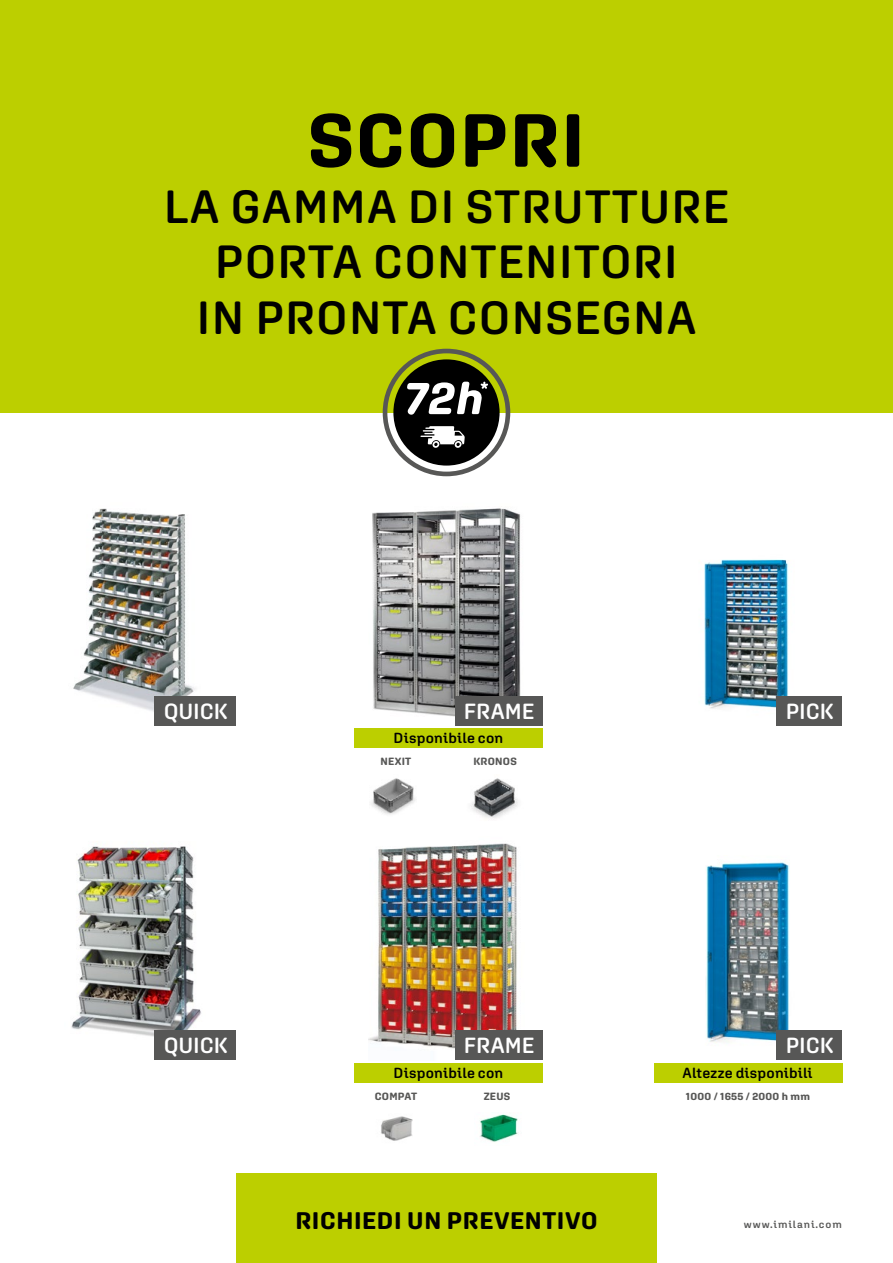
<style>
.page{position:relative;width:893px;height:1263px;background:#fff}
.page>*{position:absolute;margin:0;border:0;box-sizing:border-box;transform-origin:0 0}
.t1{font:700 75px "Aglet Sans";letter-spacing:.025em;color:#000}
.t2{font:600 46.5px/55.8px "Aglet Sans";letter-spacing:.025em;color:#000;text-align:center}
.t3{font:700 24px "Aglet Sans";letter-spacing:.025em;color:#000}
.t4{font:600 21.9px "Aglet Sans";letter-spacing:-.005em;color:#fff}
.t5{font:600 14.55px "Aglet Sans";letter-spacing:.015em;color:#000}
.t6{font:700 10.5px "Aglet Sans";letter-spacing:.025em;color:#575756}
.t7{font:600 10.5px "Aglet Sans";letter-spacing:.09em;color:#575756}
</style>
<div class="page">
<img style="left:381px;top:1116px;width:32px;height:25px">
<img style="left:480px;top:1114px;width:38px;height:28px">
<img style="left:371px;top:778px;width:44px;height:37px">
<img style="left:470px;top:778px;width:48px;height:41px">
<img style="left:73px;top:508px;width:122px;height:204px">
<img style="left:71px;top:846px;width:130px;height:191px">
<div style="left:154px;top:696px;width:82px;height:30px;background:#575756"></div>
<div style="left:154px;top:1030px;width:82px;height:30px;background:#575756"></div>
<div style="left:0;top:0;width:893px;height:412px;background:#bccf00"></div>
<div style="left:236px;top:1174px;width:421px;height:89px;background:#bccf00"></div>
<img style="left:372px;top:508px;width:149px;height:209px">
<img style="left:368px;top:843px;width:149px;height:206px">
<img style="left:706px;top:862px;width:83px;height:186px">
<div style="left:455px;top:696px;width:88px;height:30px;background:#575756"></div>
<div style="left:455px;top:1030px;width:88px;height:30px;background:#575756"></div>
<div style="left:777px;top:1030px;width:65px;height:30px;background:#575756"></div>
<div style="left:354px;top:728px;width:189px;height:20px;background:#bccf00"></div>
<div style="left:654px;top:1062px;width:188px;height:20px;background:#bccf00"></div>
<div style="left:354px;top:1062px;width:189px;height:20px;background:#bccf00"></div>
<img style="left:704px;top:559px;width:85px;height:159px">
<div style="left:777px;top:696px;width:65px;height:30px;background:#575756"></div>
<svg style="left:383px;top:349px;width:127px;height:127px"></svg>
<h1 class="t1" style="left:308px;top:96px;width:278px">SCOPRI</h1>
<p class="t2" style="left:164px;top:177px;width:567px">LA GAMMA DI STRUTTURE<br>PORTA CONTENITORI<br>IN PRONTA CONSEGNA</p>
<p class="t4" style="left:164px;top:698px;width:65px">QUICK</p>
<p class="t4" style="left:464px;top:698px;width:72px">FRAME</p>
<p class="t5" style="left:394px;top:729px;width:111px">Disponibile con</p>
<p class="t6" style="left:381px;top:755px;width:32px">NEXIT</p>
<p class="t6" style="left:473px;top:755px;width:45px">KRONOS</p>
<p class="t4" style="left:786px;top:698px;width:49px">PICK</p>
<p class="t4" style="left:164px;top:1032px;width:65px">QUICK</p>
<p class="t4" style="left:464px;top:1032px;width:72px">FRAME</p>
<p class="t4" style="left:786px;top:1032px;width:49px">PICK</p>
<p class="t5" style="left:394px;top:1064px;width:111px">Disponibile con</p>
<p class="t5" style="left:683px;top:1064px;width:131px">Altezze disponibili</p>
<p class="t6" style="left:375px;top:1090px;width:44px">COMPAT</p>
<p class="t6" style="left:484px;top:1090px;width:28px">ZEUS</p>
<p class="t6" style="left:686px;top:1090px;width:126px">1000 / 1655 / 2000 h mm</p>
<p class="t3" style="left:295px;top:1206px;width:304px">RICHIEDI UN PREVENTIVO</p>
<p class="t7" style="left:744px;top:1218px;width:100px">www.imilani.com</p>
</div>
